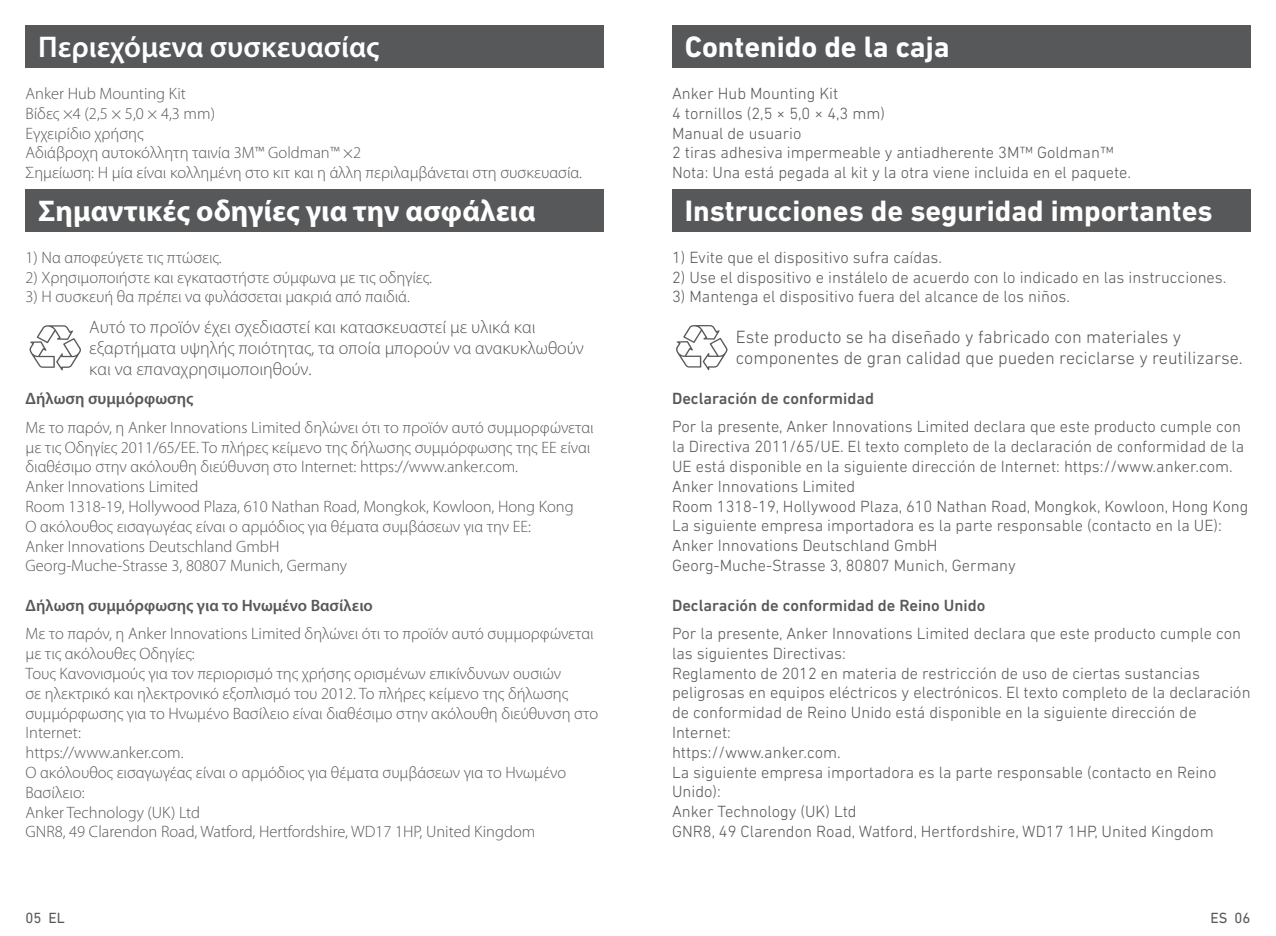
<style>
.page{position:relative;width:1276px;height:936px;background:#fff}
.page>*{position:absolute;margin:0;border:0;box-sizing:border-box;transform-origin:0 0}
.t1{font:700 30px "DIN Next LT Pro";color:#fff}
.t2{font:700 30px "Myriad Pro";color:#fff}
.t3{font:600 30px "Myriad Pro";color:#fff}
.t4{font:300 18px/21px "Myriad Pro";color:#57585a}
.t5{font:300 18px/21px "DIN Next LT Pro";color:#57585a}
.t6{font:300 16.5px/19.8px "DIN Next LT Pro";color:#57585a}
.t7{font:300 16.5px/19.8px "Myriad Pro";color:#57585a}
.t8{font:500 16.5px "DIN Next LT Pro";color:#57585a}
.t9{font:600 16.5px "Myriad Pro";color:#57585a}
.t10{font:15px "DIN Next LT Pro";color:#57585a}
</style>
<div class="page">
<div style="left:26px;top:26px;width:578px;height:42px;background:#57585a"></div>
<div style="left:26px;top:189px;width:578px;height:43px;background:#57585a"></div>
<svg style="left:30px;top:325px;width:51px;height:45px"></svg>
<div style="left:672px;top:26px;width:578px;height:42px;background:#57585a"></div>
<div style="left:672px;top:189px;width:578px;height:43px;background:#57585a"></div>
<svg style="left:676px;top:325px;width:51px;height:45px"></svg>
<h1 class="t3" style="left:38px;top:28px;width:342px">Περιεχόμενα συσκευασίας</h1>
<p class="t7" style="left:26px;top:84px;width:558px">Anker Hub Mounting Kit<br>Βίδες ×4 (2,5 × 5,0 × 4,3 mm)<br>Εγχειρίδιο χρήσης<br>Αδιάβροχη αυτοκόλλητη ταινία 3M™ Goldman™ ×2<br>Σημείωση: Η μία είναι κολλημένη στο κιτ και η άλλη περιλαμβάνεται στη συσκευασία.</p>
<h1 class="t2" style="left:38px;top:191px;width:499px">Σημαντικές οδηγίες για την ασφάλεια</h1>
<p class="t7" style="left:26px;top:247px;width:198px">1) Να αποφεύγετε τις πτώσεις.</p>
<p class="t7" style="left:26px;top:267px;width:408px">2) Χρησιμοποιήστε και εγκαταστήστε σύμφωνα με τις οδηγίες.</p>
<p class="t7" style="left:26px;top:287px;width:386px">3) Η συσκευή θα πρέπει να φυλάσσεται μακριά από παιδιά.</p>
<p class="t4" style="left:89px;top:316px;width:496px">Αυτό το προϊόν έχει σχεδιαστεί και κατασκευαστεί με υλικά και εξαρτήματα υψηλής ποιότητας, τα οποία μπορούν να ανακυκλωθούν και να επαναχρησιμοποιηθούν.</p>
<p class="t9" style="left:26px;top:388px;width:169px">Δήλωση συμμόρφωσης</p>
<p class="t7" style="left:26px;top:417px;width:569px">Με το παρόν, η Anker Innovations Limited δηλώνει ότι το προϊόν αυτό συμμορφώνεται με τις Οδηγίες 2011/65/ΕΕ. Το πλήρες κείμενο της δήλωσης συμμόρφωσης της ΕΕ είναι διαθέσιμο στην ακόλουθη διεύθυνση στο Internet: https://www.anker.com.<br>Anker Innovations Limited<br>Room 1318-19, Hollywood Plaza, 610 Nathan Road, Mongkok, Kowloon, Hong Kong<br>Ο ακόλουθος εισαγωγέας είναι ο αρμόδιος για θέματα συμβάσεων για την ΕΕ:<br>Anker Innovations Deutschland GmbH<br>Georg-Muche-Strasse 3, 80807 Munich, Germany</p>
<p class="t9" style="left:26px;top:595px;width:349px">Δήλωση συμμόρφωσης για το Ηνωμένο Βασίλειο</p>
<p class="t7" style="left:26px;top:624px;width:574px">Με το παρόν, η Anker Innovations Limited δηλώνει ότι το προϊόν αυτό συμμορφώνεται με τις ακόλουθες Οδηγίες:<br>Τους Κανονισμούς για τον περιορισμό της χρήσης ορισμένων επικίνδυνων ουσιών<br>σε ηλεκτρικό και ηλεκτρονικό εξοπλισμό του 2012. Το πλήρες κείμενο της δήλωσης συμμόρφωσης για το Ηνωμένο Βασίλειο είναι διαθέσιμο στην ακόλουθη διεύθυνση στο Internet:<br>https://www.anker.com.<br>Ο ακόλουθος εισαγωγέας είναι ο αρμόδιος για θέματα συμβάσεων για το Ηνωμένο Βασίλειο:<br>Anker Technology (UK) Ltd<br>GNR8, 49 Clarendon Road, Watford, Hertfordshire, WD17 1HP, United Kingdom</p>
<h1 class="t1" style="left:685px;top:29px;width:266px">Contenido de la caja</h1>
<p class="t6" style="left:672px;top:83px;width:460px">Anker Hub Mounting Kit<br>4 tornillos (2,5 × 5,0 × 4,3 mm)<br>Manual de usuario<br>2 tiras adhesiva impermeable y antiadherente 3M™ Goldman™ Nota: Una está pegada al kit y la otra viene incluida en el paquete.</p>
<h1 class="t1" style="left:685px;top:193px;width:529px">Instrucciones de seguridad importantes</h1>
<p class="t6" style="left:672px;top:247px;width:272px">1) Evite que el dispositivo sufra caídas.</p>
<p class="t6" style="left:672px;top:267px;width:556px">2) Use el dispositivo e instálelo de acuerdo con lo indicado en las instrucciones.</p>
<p class="t6" style="left:672px;top:287px;width:399px">3) Mantenga el dispositivo fuera del alcance de los niños.</p>
<p class="t5" style="left:736px;top:326px;width:508px">Este producto se ha diseñado y fabricado con materiales y componentes de gran calidad que pueden reciclarse y reutilizarse.</p>
<p class="t8" style="left:672px;top:389px;width:203px">Declaración de conformidad</p>
<p class="t6" style="left:672px;top:416px;width:578px">Por la presente, Anker Innovations Limited declara que este producto cumple con la Directiva 2011/65/UE. El texto completo de la declaración de conformidad de la UE está disponible en la siguiente dirección de Internet: https://www.anker.com.<br>Anker Innovations Limited<br>Room 1318-19, Hollywood Plaza, 610 Nathan Road, Mongkok, Kowloon, Hong Kong La siguiente empresa importadora es la parte responsable (contacto en la UE):<br>Anker Innovations Deutschland GmbH<br>Georg-Muche-Strasse 3, 80807 Munich, Germany</p>
<p class="t8" style="left:672px;top:595px;width:315px">Declaración de conformidad de Reino Unido</p>
<p class="t6" style="left:672px;top:623px;width:580px">Por la presente, Anker Innovations Limited declara que este producto cumple con las siguientes Directivas:<br>Reglamento de 2012 en materia de restricción de uso de ciertas sustancias peligrosas en equipos eléctricos y electrónicos. El texto completo de la declaración de conformidad de Reino Unido está disponible en la siguiente dirección de Internet:<br>https://www.anker.com.<br>La siguiente empresa importadora es la parte responsable (contacto en Reino Unido):<br>Anker Technology (UK) Ltd<br>GNR8, 49 Clarendon Road, Watford, Hertfordshire, WD17 1HP, United Kingdom</p>
<p class="t10" style="left:26px;top:909px;width:41px">05 EL</p>
<p class="t10" style="left:1210px;top:909px;width:41px">ES 06</p>
</div>
